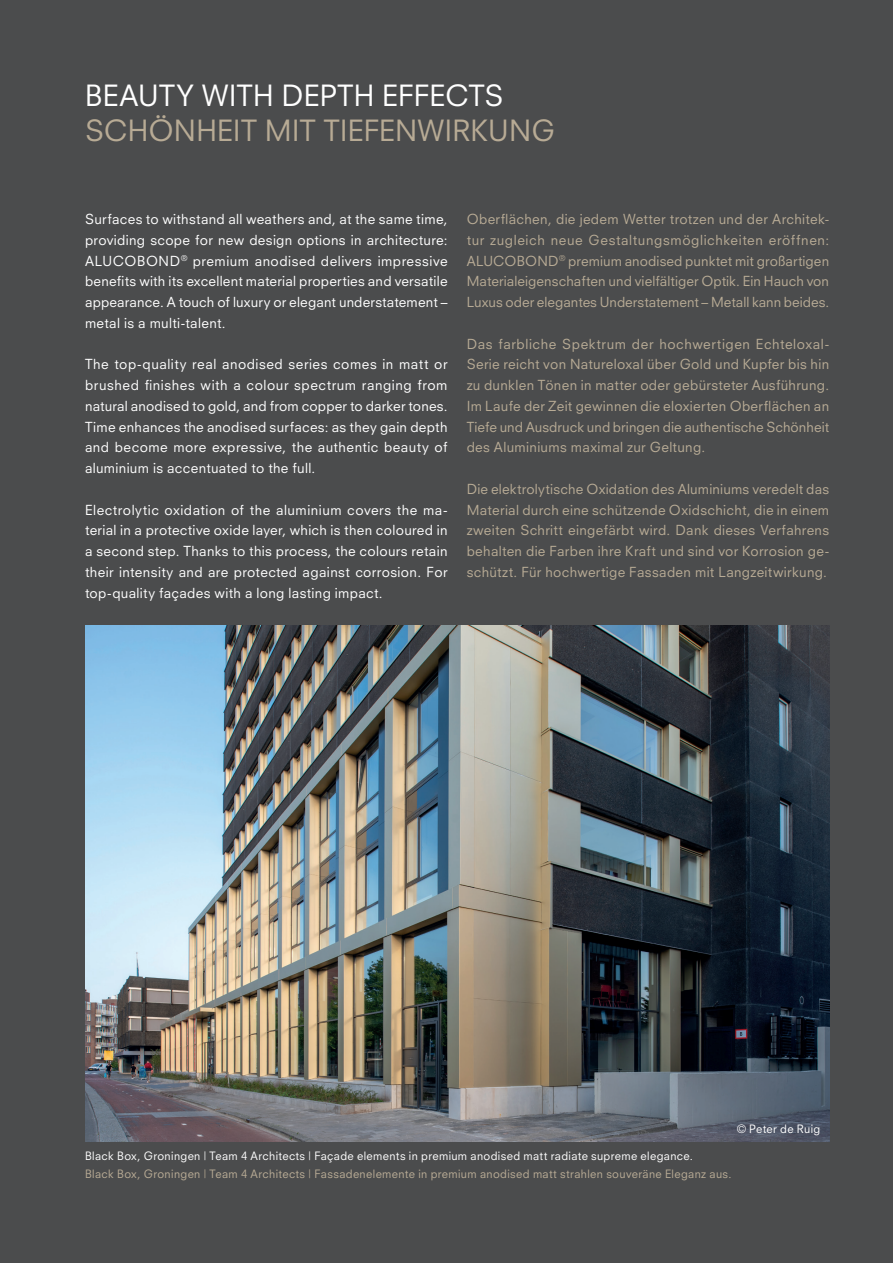
<style>
.page{position:relative;width:893px;height:1263px;background:#4b4c4d}
.page>*{position:absolute;margin:0;border:0;box-sizing:border-box;transform-origin:0 0}
.t1{font:28.5px "Neuzeit SLT Std";letter-spacing:.005em;color:#b8ab95}
.t2{font:28.5px "Neuzeit SLT Std";letter-spacing:.005em;color:#fff}
.t3{font:13.5px/20.7px "Neuzeit SLT Std";letter-spacing:.02em;color:#b8ab95;text-align:justify}
.t4{font:13.5px/20.7px "Neuzeit SLT Std";letter-spacing:.025em;color:#fff;text-align:justify}
.t5{font:11.25px "Neuzeit S";letter-spacing:.03em;color:#fff}
.t6{font:11.25px "Neuzeit S";letter-spacing:.03em;color:#b8ab95}
</style>
<div class="page">
<img style="left:85px;top:626px;width:744px;height:516px">
<h1 class="t2" style="left:85px;top:79px;width:420px">BEAUTY WITH DEPTH EFFECTS</h1>
<h1 class="t1" style="left:85px;top:113px;width:472px">SCHÖNHEIT MIT TIEFENWIRKUNG</h1>
<p class="t4" style="left:85px;top:209px;width:364px">Surfaces to withstand all weathers and, at the same time, providing scope for new design options in architecture:<br>ALUCOBOND<sup>®</sup> premium anodised delivers impressive benefits with its excellent material properties and versatile appearance. A touch of luxury or elegant understatement – metal is a multi-talent.</p>
<p class="t4" style="left:85px;top:354px;width:364px">The top-quality real anodised series comes in matt or brushed finishes with a colour spectrum ranging from natural anodised to gold, and from copper to darker tones.<br>Time enhances the anodised surfaces: as they gain depth and become more expressive, the authentic beauty of aluminium is accentuated to the full.</p>
<p class="t4" style="left:85px;top:499px;width:364px">Electrolytic oxidation of the aluminium covers the ma&shy;terial in a protective oxide layer, which is then coloured in a second step. Thanks to this process, the colours retain their intensity and are protected against corrosion. For top-quality façades with a long lasting impact.</p>
<p class="t3" style="left:467px;top:209px;width:364px">Oberflächen, die jedem Wetter trotzen und der Architek&shy;tur zugleich neue Gestaltungsmöglichkeiten eröffnen:<br>ALUCOBOND<sup>®</sup> premium anodised punktet mit großartigen Materialeigenschaften und vielfältiger Optik. Ein Hauch von Luxus oder elegantes Understatement – Metall kann beides.</p>
<p class="t3" style="left:467px;top:333px;width:364px">Das farbliche Spektrum der hochwertigen Echteloxal-Serie reicht von Natureloxal über Gold und Kupfer bis hin zu dunklen Tönen in matter oder gebürsteter Ausführung.<br>Im Laufe der Zeit gewinnen die eloxierten Oberflächen an Tiefe und Ausdruck und bringen die authentische Schönheit des Aluminiums maximal zur Geltung.</p>
<p class="t3" style="left:467px;top:478px;width:364px">Die elektrolytische Oxidation des Aluminiums veredelt das Material durch eine schützende Oxidschicht, die in einem zweiten Schritt eingefärbt wird. Dank dieses Verfahrens behalten die Farben ihre Kraft und sind vor Korrosion ge&shy;schützt. Für hochwertige Fassaden mit Langzeitwirkung.</p>
<p class="t5" style="left:737px;top:1122px;width:85px">© Peter de Ruig</p>
<p class="t5" style="left:85px;top:1149px;width:609px">Black Box, Groningen | Team 4 Architects | Façade elements in premium anodised matt radiate supreme elegance.</p>
<p class="t6" style="left:85px;top:1167px;width:648px">Black Box, Groningen | Team 4 Architects | Fassadenelemente in premium anodised matt strahlen souveräne Eleganz aus.</p>
</div>
